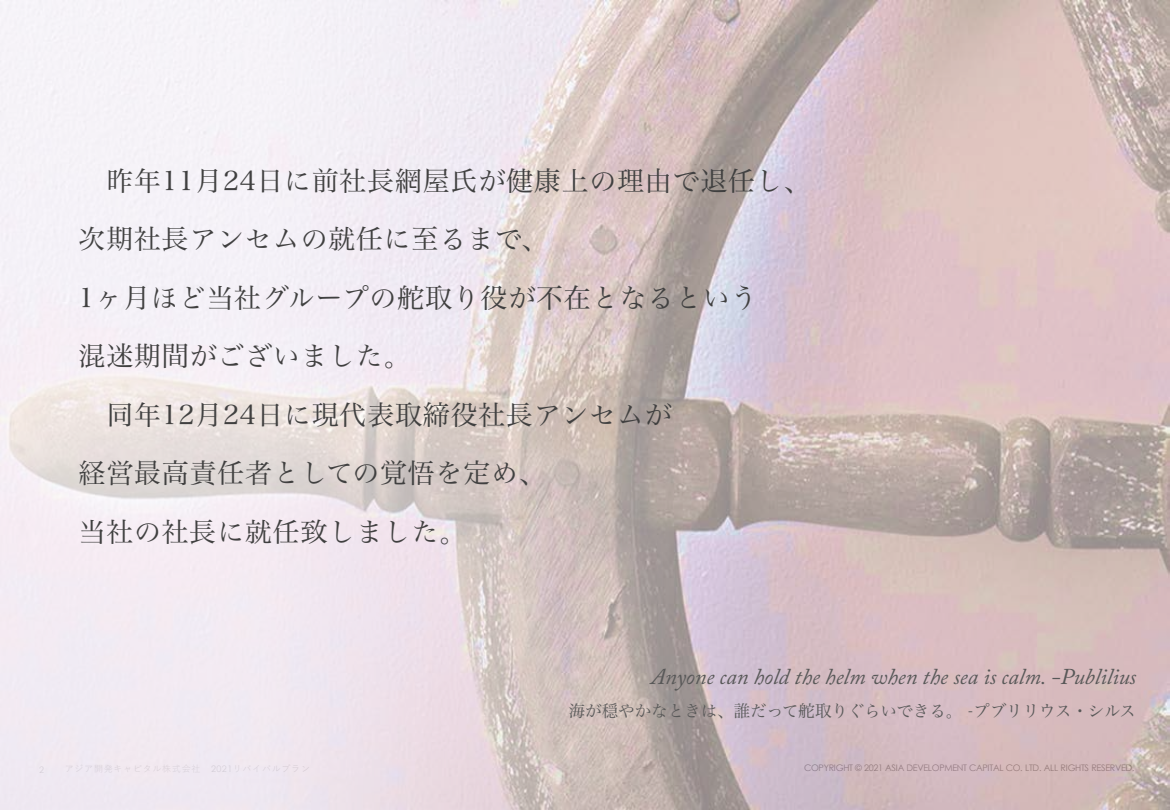
<style>
.page{position:relative;width:1170px;height:810px;background:#fff}
.page>*{position:absolute;margin:0;border:0;box-sizing:border-box;transform-origin:0 0}
.t1{font:27px "Hira Min Pro N W3";letter-spacing:.03em;color:#404040}
.t2{font:italic 22.5px "Adobe Caslon Pro";color:#585858}
.t3{font:16.5px "Hira Min Pro N W3";color:#585858}
.t4{font:9px "Century Gothic";letter-spacing:-.03em;color:#898a89}
</style>
<div class="page">
<img style="left:704px;top:0;width:466px;height:810px">
<img style="left:0;top:0;width:704px;height:810px">
<p class="t1" style="left:106px;top:158px;width:706px">昨年11月24日に前社長網屋氏が健康上の理由で退任し、</p>
<p class="t1" style="left:79px;top:216px;width:471px">次期社長アンセムの就任に至るまで、</p>
<p class="t1" style="left:79px;top:275px;width:680px">1ヶ月ほど当社グループの舵取り役が不在となるという</p>
<p class="t1" style="left:79px;top:333px;width:334px">混迷期間がございました。</p>
<p class="t1" style="left:106px;top:392px;width:567px">同年12月24日に現代表取締役社長アンセムが</p>
<p class="t1" style="left:79px;top:450px;width:469px">経営最高責任者としての覚悟を定め、</p>
<p class="t1" style="left:79px;top:509px;width:389px">当社の社長に就任致しました。</p>
<p class="t2" style="left:651px;top:663px;width:487px">Anyone can hold the helm when the sea is calm. -Publilius</p>
<p class="t3" style="left:569px;top:696px;width:569px">海が穏やかなときは、誰だって舵取りぐらいできる。 -プブリリウス・シルス</p>
<p class="t4" style="left:804px;top:762px;width:332px">COPYRIGHT © 2021 ASIA DEVELOPMENT CAPITAL CO. LTD. ALL RIGHTS RESERVED.</p>
</div>
